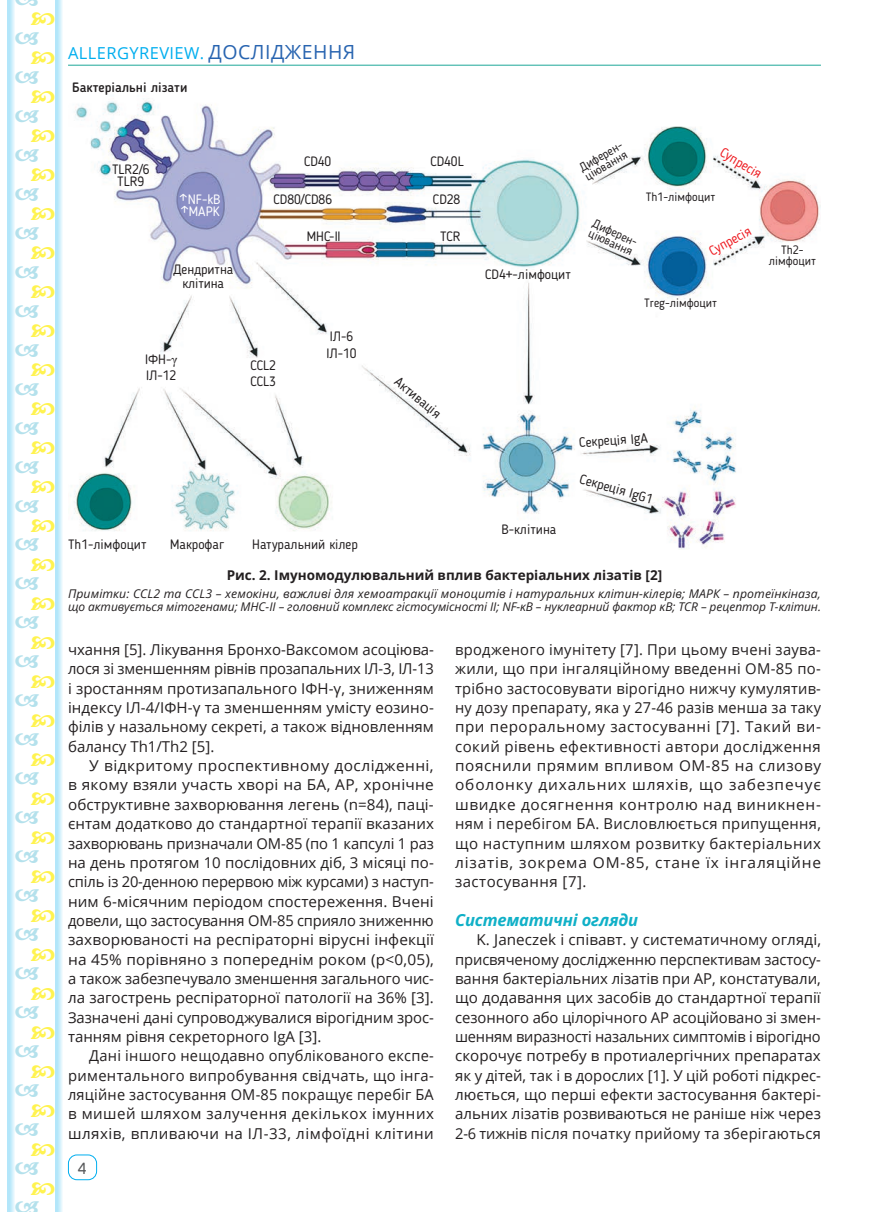
<style>
.page{position:relative;width:872px;height:1212px;background:#fff}
.page>*{position:absolute;margin:0;border:0;box-sizing:border-box;transform-origin:0 0}
.t1{font:16.5px "Open Sans";letter-spacing:.025em;color:#00aeef}
.t2{font:italic 700 16.5px "Open Sans";letter-spacing:-.01em;color:#10b0c7}
.t3{font:16.5px "PF Beau Sans Pro";color:#57585a;scale:.9 1}
.t4{font:15px/19.4px "Open Sans";letter-spacing:.02em;color:#231f20;text-align:justify}
.t5{font:13.5px/16.2px "Blogger Sans";color:#231f20}
.t6{font:700 13.5px "Open Sans";color:#231f20}
.t7{font:500 13.5px "Blogger Sans";color:#231f20}
.t8{font:13.5px "Blogger Sans";color:#ee1d23}
.t9{font:13.5px/12px "Blogger Sans";letter-spacing:-.005em;color:#fff}
.t10{font:italic 12px/13.5px "Open Sans";letter-spacing:.01em;color:#231f20}
.t11{font:12px/10.5px "Blogger Sans";color:#231f20}
.s1{font-size:19.5px;color:#2864b0}
.s2{font-family:"Times New Roman"}
</style>
<div class="page">
<hr style="left:68px;top:65px;width:753px;height:1px;background:#1da798">
<div style="left:68px;top:1154px;width:29px;height:26px;border:1px solid #00aeef;border-radius:9px"></div>
<svg style="left:55px;top:0;width:8px;height:1212px;background:#c6ecfb"></svg>
<svg style="left:7px;top:0;width:8px;height:1212px;background:#c3ebfb"></svg>
<img style="left:70px;top:98px;width:751px;height:451px">
<p class="t1" style="left:68px;top:41px;width:289px">ALLERGYREVIEW. <span class="s1">ДОСЛІДЖЕННЯ</span></p>
<p class="t7" style="left:72px;top:79px;width:117px">Бактеріальні лізати</p>
<p class="t5" style="left:112px;top:164px;width:39px;line-height:12px;text-align:center">TLR2/6<br>TLR9</p>
<p class="t9" style="left:179px;top:193px;width:43px">↑NF-kB ↑MAPK</p>
<p class="t5" style="left:173px;top:263px;width:62px;line-height:13.5px;text-align:center">Дендритна клітина</p>
<p class="t5" style="left:304px;top:153px;width:29px">CD40</p>
<p class="t5" style="left:273px;top:191px;width:60px">CD80/CD86</p>
<p class="t5" style="left:430px;top:153px;width:35px">CD40L</p>
<p class="t5" style="left:433px;top:191px;width:29px">CD28</p>
<p class="t5" style="left:307px;top:228px;width:35px">MHC-II</p>
<p class="t5" style="left:440px;top:228px;width:22px">TCR</p>
<p class="t5" style="left:145px;top:351px;width:34px">ІФН-<span class="s2">γ<br></span>ІЛ-12</p>
<p class="t5" style="left:250px;top:357px;width:27px">CCL2<br>CCL3</p>
<p class="t5" style="left:326px;top:328px;width:32px">ІЛ-6<br>ІЛ-10</p>
<p class="t5" style="left:402px;top:373px;width:57px;rotate:40deg">Активація</p>
<p class="t5" style="left:68px;top:536px;width:80px">Th1-лімфоцит</p>
<p class="t5" style="left:170px;top:536px;width:55px">Макрофаг</p>
<p class="t5" style="left:252px;top:536px;width:107px">Натуральний кілер</p>
<p class="t11" style="left:577px;top:164px;width:51px;rotate:-30deg">Диферен&shy;ціювання</p>
<p class="t11" style="left:595px;top:218px;width:51px;rotate:24deg">Диферен&shy;ціювання</p>
<p class="t5" style="left:485px;top:266px;width:87px">CD4+-лімфоцит</p>
<p class="t8" style="left:725px;top:144px;width:47px;rotate:31deg">Супресія</p>
<p class="t11" style="left:645px;top:191px;width:71px">Th1-лімфоцит</p>
<p class="t8" style="left:706px;top:245px;width:47px;rotate:-29deg">Супресія</p>
<p class="t11" style="left:769px;top:245px;width:49px;text-align:center">Th2- лімфоцит</p>
<p class="t11" style="left:644px;top:298px;width:74px">Treg-лімфоцит</p>
<p class="t5" style="left:501px;top:521px;width:57px">В-клітина</p>
<p class="t5" style="left:578px;top:434px;width:70px;rotate:-4deg">Секреція IgA</p>
<p class="t5" style="left:582px;top:470px;width:77px;rotate:16deg">Секреція IgG1</p>
<p class="t6" style="left:227px;top:566px;width:437px">Рис. 2. Імуномодулювальний вплив бактеріальних лізатів [2]</p>
<p class="t10" style="left:68px;top:586px;width:754px">Примітки: CCL2 та CCL3 – хемокіни, важливі для хемоатракції моноцитів і натуральних клітин-кілерів; МАРК – протеїнкіназа, що активується мітогенами; МНС-ІІ – головний комплекс гістосумісності ІІ; NF-κB – нуклеарний фактор κB; TCR – рецептор T-клітин.</p>
<p class="t4" style="left:68px;top:639px;width:367px">чхання [5]. Лікування Бронхо-Ваксомом асоціюва&shy;лося зі зменшенням рівнів прозапальних ІЛ-3, ІЛ-13 і зростанням протизапального ІФН-γ, зниженням індексу ІЛ-4/ІФН-γ та зменшенням умісту еозино&shy;філів у назальному секреті, а також відновленням балансу Th1/Th2 [5].</p>
<p class="t4" style="left:68px;top:756px;width:367px;text-indent:21px">У відкритому проспективному дослідженні, в якому взяли участь хворі на БА, АР, хронічне обструктивне захворювання легень (n=84), паці&shy;єнтам додатково до стандартної терапії вказаних захворювань призначали ОМ-85 (по 1 капсулі 1 раз на день протягом 10 послідовних діб, 3 місяці по&shy;спіль із 20-денною перервою між курсами) з наступ&shy;ним 6-місячним періодом спостереження. Вчені довели, що застосування ОМ-85 сприяло зниженню захворюваності на респіраторні вірусні інфекції на 45% порівняно з попереднім роком (р&lt;0,05), а також забезпечувало зменшення загального чис&shy;ла загострень респіраторної патології на 36% [3].<br>Зазначені дані супроводжувалися вірогідним зрос&shy;танням рівня секреторного IgA [3].</p>
<p class="t4" style="left:68px;top:1046px;width:367px;text-indent:21px">Дані іншого нещодавно опублікованого експе&shy;риментального випробування свідчать, що інга&shy;ляційне застосування ОМ-85 покращує перебіг БА в мишей шляхом залучення декількох імунних шляхів, впливаючи на ІЛ-33, лімфоїдні клітини</p>
<p class="t3" style="left:78px;top:1158px;width:11px">4</p>
<p class="t4" style="left:455px;top:639px;width:367px">вродженого імунітету [7]. При цьому вчені заува&shy;жили, що при інгаляційному введенні ОМ-85 по&shy;трібно застосовувати вірогідно нижчу кумулятив&shy;ну дозу препарату, яка у 27-46 разів менша за таку при пероральному застосуванні [7]. Такий ви&shy;сокий рівень ефективності автори дослідження пояснили прямим впливом ОМ-85 на слизову оболонку дихальних шляхів, що забезпечує швидке досягнення контролю над виникнен&shy;ням і перебігом БА. Висловлюється припущення, що наступним шляхом розвитку бактеріальних лізатів, зокрема ОМ-85, стане їх інгаляційне застосування [7].</p>
<p class="t2" style="left:455px;top:908px;width:184px">Систематичні огляди</p>
<p class="t4" style="left:455px;top:930px;width:367px;text-indent:21px">K. Janeczek і співавт. у систематичному огляді, присвяченому дослідженню перспективам застосу&shy;вання бактеріальних лізатів при АР, констатували, що додавання цих засобів до стандартної терапії сезонного або цілорічного АР асоційовано зі змен&shy;шенням виразності назальних симптомів і вірогідно скорочує потребу в протиалергічних препаратах як у дітей, так і в дорослих [1]. У цій роботі підкрес&shy;люється, що перші ефекти застосування бактері&shy;альних лізатів розвиваються не раніше ніж через 2-6 тижнів після початку прийому та зберігаються</p>
</div>
